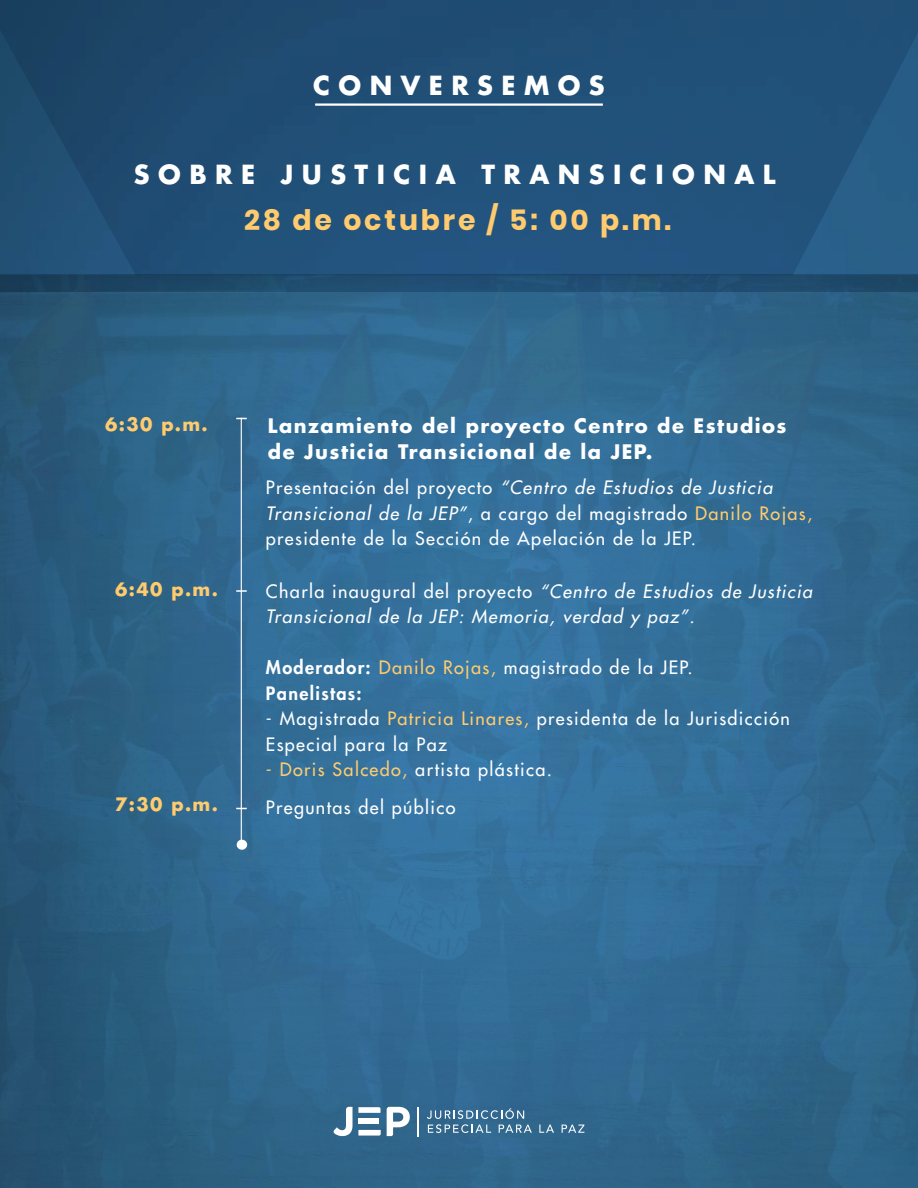
<style>
.page{position:relative;width:918px;height:1188px;background:#fff}
.page>*{position:absolute;margin:0;border:0;box-sizing:border-box;transform-origin:0 0}
.t1{font:700 28.35px "Poppins";letter-spacing:.1em;color:#ffcb6e}
.t2{font:700 25.65px "Futura Std";letter-spacing:.33em;color:#fff}
.t3{font:700 19.5px/25.5px "Futura Std";letter-spacing:.075em;color:#fff}
.t4{font:500 18px/25.5px "Futura Std";letter-spacing:.075em;color:#fff}
.t5{font:italic 500 18px/25.5px "Futura Std";letter-spacing:.075em;color:#fff}
.t6{font:800 18px/25.5px "Futura Std";letter-spacing:.075em;color:#fff}
.t7{font:700 18px "Futura Std";color:#ffcb6e}
.s1{font-style:italic}
.s2{color:#ffcb6e}
.s3{font-style:normal}
.s4{font-weight:500;color:#ffcb6e}
.s5{font-weight:500}
</style>
<div class="page">
<img style="left:0;top:292px;width:918px;height:896px">
<svg style="left:387px;top:1107px;width:23px;height:29px"></svg>
<svg style="left:334px;top:1107px;width:47px;height:29px"></svg>
<div style="left:358px;top:1119px;width:21px;height:5px;background:#fff"></div>
<svg style="left:427px;top:1108px;width:105px;height:25px"></svg>
<svg style="left:539px;top:1125px;width:15px;height:8px"></svg>
<svg style="left:562px;top:1125px;width:22px;height:8px"></svg>
<svg style="left:418px;top:1107px;width:1px;height:29px"></svg>
<img style="left:0;top:275px;width:918px;height:17px">
<hr style="left:241px;top:418px;width:1px;height:427px;background:#fff">
<svg style="left:236px;top:839px;width:12px;height:11px"></svg>
<svg style="left:236px;top:590px;width:11px;height:2px"></svg>
<svg style="left:0;top:0;width:918px;height:275px;fill:#215077"></svg>
<hr style="left:315px;top:103px;width:288px;height:3px;background:#fff">
<h2 class="t2" style="left:313px;top:68px;width:293px">CONVERSEMOS</h2>
<h2 class="t2" style="left:134px;top:157px;width:643px">SOBRE JUSTICIA TRANSICIONAL</h2>
<h1 class="t1" style="left:244px;top:204px;width:429px">28 de octubre / 5: 00 p.m.</h1>
<p class="t7" style="left:105px;top:413px;width:104px">6:30 p.m.</p>
<p class="t7" style="left:115px;top:578px;width:104px">6:40 p.m.</p>
<p class="t7" style="left:115px;top:792px;width:104px">7:30 p.m.</p>
<p class="t3" style="left:268px;top:413px;width:520px">Lanzamiento del proyecto Centro de Estudios de Justicia Transicional de la JEP.</p>
<p class="t4" style="left:266px;top:475px;width:548px">Presentación del proyecto <span class="s1">“Centro de Estudios de Justicia<br>Transicional de la JEP”</span>, a cargo del magistrado <span class="s2">Danilo Rojas, </span>presidente de la Sección de Apelación de la JEP.</p>
<p class="t5" style="left:266px;top:579px;width:548px"><span class="s3">Charla inaugural del proyecto</span> “Centro de Estudios de Justicia<br>Transicional de la JEP: Memoria, verdad y paz”.</p>
<p class="t6" style="left:266px;top:655px;width:428px">Moderador: <span class="s4">Danilo Rojas,</span> <span class="s5">magistrado de la JEP.<br></span>Panelistas:</p>
<p class="t4" style="left:266px;top:706px;width:525px">- Magistrada <span class="s2">Patricia Linares,</span> presidenta de la Jurisdicción<br>Especial para la Paz</p>
<p class="t4" style="left:266px;top:751px;width:287px;line-height:37.5px"><span class="s2">- Doris Salcedo,</span> artista plástica.<br>Preguntas del público</p>
</div>
